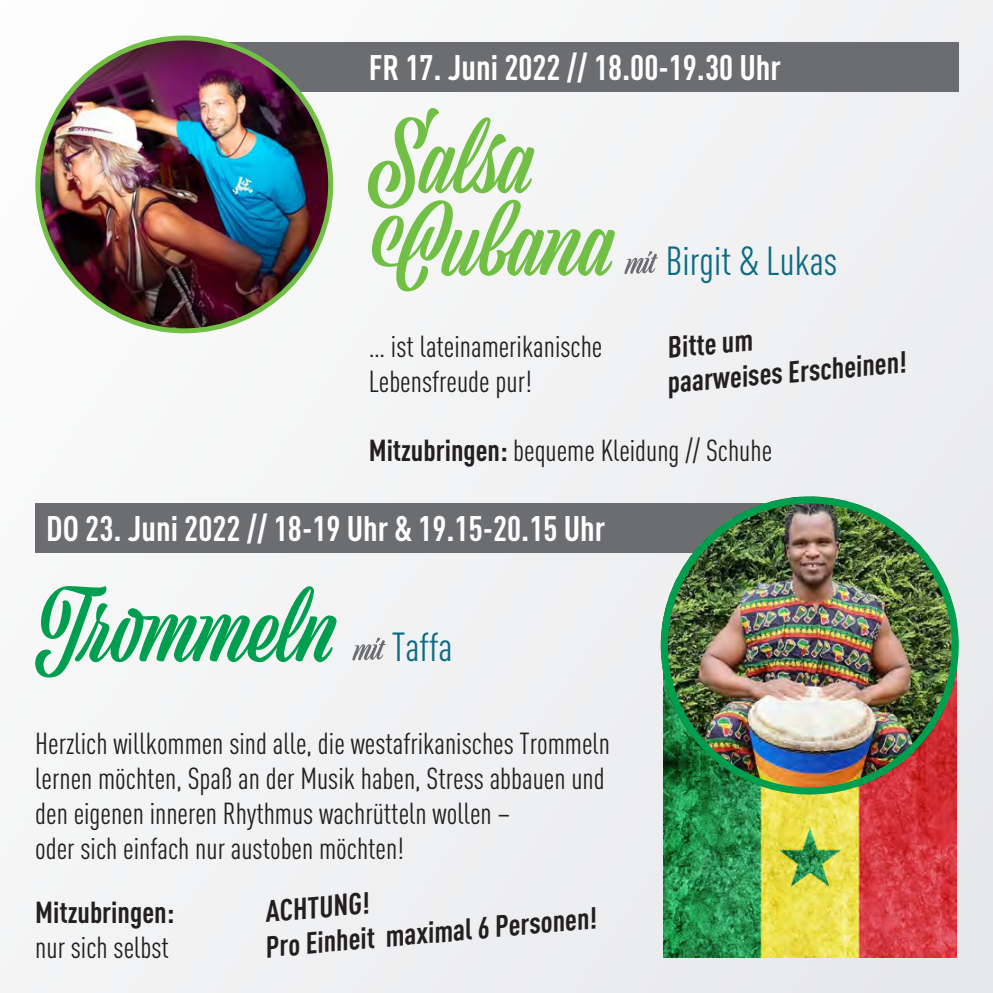
<style>
.page{position:relative;width:993px;height:993px;background:#fff}
.page>*{position:absolute;margin:0;border:0;box-sizing:border-box;transform-origin:0 0}
.t1{font:90px "Viktor Script";color:#71bf44}
.t2{font:90px "Viktor Script";color:#009f4f}
.t3{font:40px "DIN Cond";color:#0a6b82}
.t4{font:700 35px "DIN Cond";color:#fff}
.t5{font:30px/35px "DIN Cond";color:#231f20}
.t6{font:700 30px/35px "DIN Cond";color:#231f20}
.s1{font-weight:700}
</style>
<div class="page">
<div style="left:0;top:0;width:992px;height:992px;background:#f2f2f3"></div>
<img style="left:663px;top:794px;width:292px;height:163px">
<div style="left:184px;top:43px;width:774px;height:49px;background:#6c6d70"></div>
<div style="left:35px;top:503px;width:772px;height:50px;background:#6c6d70"></div>
<svg style="left:624px;top:251px;width:34px;height:23px"></svg>
<img style="left:38px;top:38px;width:292px;height:291px">
<img style="left:663px;top:496px;width:293px;height:298px">
<div style="left:660px;top:496px;width:298px;height:298px;border:7px solid #009f4f;border-radius:50%"></div>
<svg style="left:352px;top:637px;width:34px;height:23px"></svg>
<p class="t4" style="left:368px;top:46px;width:413px">FR 17. Juni 2022 // 18.00-19.30 Uhr</p>
<h1 class="t1" style="left:368px;top:109px;width:165px">Salsa</h1>
<h1 class="t1" style="left:372px;top:191px;width:242px">Cubana</h1>
<h2 class="t3" style="left:665px;top:237px;width:173px">Birgit &amp; Lukas</h2>
<p class="t5" style="left:368px;top:329px;width:235px">… ist lateinamerikanische<br>Lebensfreude pur!</p>
<p class="t6" style="left:662px;top:329px;width:241px;rotate:-5deg">Bitte um<br>paarweises Erscheinen!</p>
<p class="t5" style="left:368px;top:432px;width:405px"><span class="s1">Mitzubringen:</span> bequeme Kleidung // Schuhe</p>
<p class="t4" style="left:46px;top:507px;width:560px">DO 23. Juni 2022 // 18-19 Uhr &amp; 19.15-20.15 Uhr</p>
<h1 class="t2" style="left:35px;top:577px;width:299px">Trommeln</h1>
<h2 class="t3" style="left:392px;top:624px;width:62px">Taffa</h2>
<p class="t5" style="left:35px;top:725px;width:576px">Herzlich willkommen sind alle, die westafrikanisches Trommeln lernen möchten, Spaß an der Musik haben, Stress abbauen und den eigenen inneren Rhythmus wachrütteln wollen –<br>oder sich einfach nur austoben möchten!</p>
<p class="t6" style="left:260px;top:893px;width:334px;rotate:-5deg">ACHTUNG!<br>Pro Einheit maximal 6 Personen!</p>
<p class="t6" style="left:35px;top:893px;width:141px">Mitzubringen:</p>
<p class="t5" style="left:35px;top:928px;width:135px">nur sich selbst</p>
</div>
